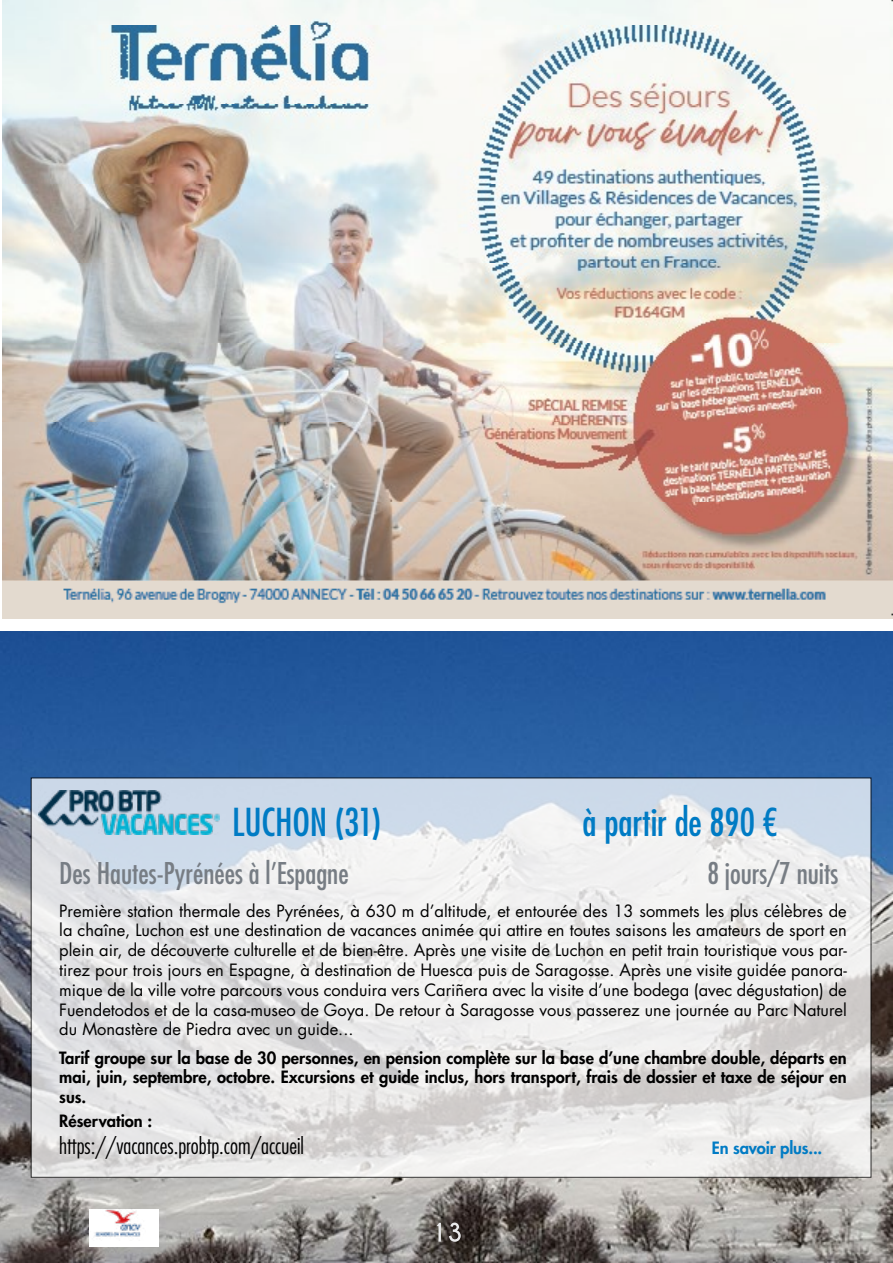
<style>
.page{position:relative;width:893px;height:1263px;background:#fff}
.page>*{position:absolute;margin:0;border:0;box-sizing:border-box;transform-origin:0 0}
.t1{font:condensed 37.5px "Futura Std";letter-spacing:-.005em;color:#007bc4}
.t2{font:condensed 29.1px "Futura Std";color:#777d84}
.t3{font:700 24px "Caviar Dreams";color:#fff}
.t4{font:300 condensed 22.5px "Futura Std";color:#000}
.t5{font:16.5px/19.8px "Futura Std";color:#000;text-align:justify}
.t6{font:800 16.5px/19.8px "Futura Std";color:#000;text-align:justify}
.t7{font:800 16.5px "Futura Std";letter-spacing:-.01em;color:#007bc4}
</style>
<div class="page">
<img style="left:0;top:631px;width:893px;height:632px">
<div style="left:89px;top:1209px;width:70px;height:37px;background:#fff"></div>
<img style="left:94px;top:1209px;width:48px;height:28px">
<img style="left:2px;top:0;width:891px;height:619px">
<svg style="left:33px;top:780px;width:836px;height:395px;fill:#ebeaeb"></svg>
<img style="left:39px;top:790px;width:181px;height:45px">
<h1 class="t1" style="left:232px;top:800px;width:150px">LUCHON (31)</h1>
<h1 class="t1" style="left:583px;top:800px;width:197px">à partir de 890 €</h1>
<h2 class="t2" style="left:59px;top:856px;width:291px">Des Hautes-Pyrénées à l’Espagne</h2>
<h2 class="t2" style="left:707px;top:856px;width:132px">8 jours/7 nuits</h2>
<p class="t5" style="left:59px;top:901px;width:789px">Première station thermale des Pyrénées, à 630 m d’altitude, et entourée des 13 sommets les plus célèbres de la chaîne, Luchon est une destination de vacances animée qui attire en toutes saisons les amateurs de sport en plein air, de découverte culturelle et de bien-être. Après une visite de Luchon en petit train touristique vous par&shy;tirez pour trois jours en Espagne, à destination de Huesca puis de Saragosse. Après une visite guidée panora&shy;mique de la ville votre parcours vous conduira vers Cariñera avec la visite d’une bodega (avec dégustation) de Fuendetodos et de la casa-museo de Goya. De retour à Saragosse vous passerez une journée au Parc Naturel du Monastère de Piedra avec un guide...</p>
<p class="t6" style="left:59px;top:1048px;width:789px">Tarif groupe sur la base de 30 personnes, en pension complète sur la base d’une chambre double, départs en mai, juin, septembre, octobre. Excursions et guide inclus, hors transport, frais de dossier et taxe de séjour en sus.</p>
<p class="t6" style="left:59px;top:1111px;width:95px">Réservation :</p>
<h3 class="t4" style="left:59px;top:1133px;width:246px">https://vacances.probtp.com/accueil</h3>
<p class="t7" style="left:712px;top:1138px;width:112px">En savoir plus...</p>
<h3 class="t3" style="left:430px;top:1218px;width:34px">13</h3>
</div>
